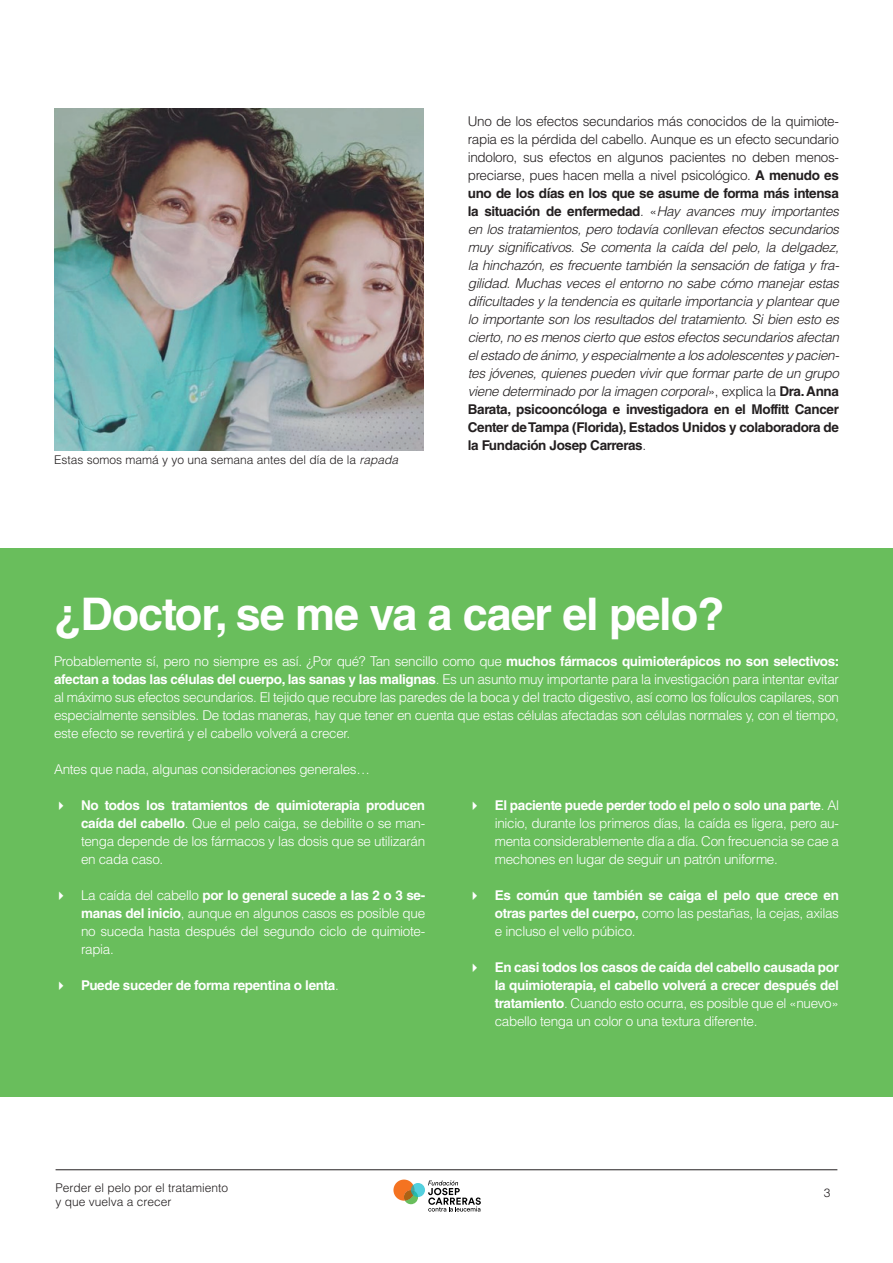
<style>
.page{position:relative;width:893px;height:1263px;background:#fff}
.page>*{position:absolute;margin:0;border:0;box-sizing:border-box;transform-origin:0 0}
.t1{font:700 45px "Helvetica LT Std";letter-spacing:-.025em;color:#fff}
.t2{font:300 13.5px/18px "Helvetica LT Std";letter-spacing:-.025em;color:#fff;text-align:justify}
.t3{font:italic 300 13.5px/18px "Helvetica LT Std";letter-spacing:-.025em;color:#231f20;text-align:justify}
.t4{font:700 13.5px/18px "Helvetica LT Std";letter-spacing:-.025em;color:#fff;text-align:justify}
.t5{font:300 12px/14.4px "Helvetica LT Std";color:#231f20}
.s1{font-style:italic}
.s2{font-style:normal}
.s3{font-weight:700;font-style:normal}
.s4{font-weight:700}
.s5{font-weight:300}
</style>
<div class="page">
<hr style="left:56px;top:1169px;width:781px;height:1px;background:#231f20">
<svg style="left:428px;top:1180px;width:53px;height:31px"></svg>
<svg style="left:393px;top:1179px;width:25px;height:25px"></svg>
<svg style="left:411px;top:1183px;width:14px;height:14px"></svg>
<div style="left:0;top:549px;width:893px;height:548px;background:#69be5c"></div>
<img style="left:54px;top:108px;width:370px;height:342px">
<p class="t5" style="left:54px;top:453px;width:346px">Estas somos mamá y yo una semana antes del día de la <span class="s1">rapada</span></p>
<p class="t3" style="left:468px;top:112px;width:373px"><span class="s2">Uno de los efectos secundarios más conocidos de la quimiote&shy;rapia es la pérdida del cabello. Aunque es un efecto secundario indoloro, sus efectos en algunos pacientes no deben menos&shy;preciarse, pues hacen mella a nivel psicológico.</span> <span class="s3">A menudo es uno de los días en los que se asume de forma más intensa la situación de enfermedad</span><span class="s2">. «</span>Hay avances muy importantes en los tratamientos, pero todavía conllevan efectos secundarios muy significativos. Se comenta la caída del pelo, la delgadez, la hinchazón, es frecuente también la sensación de fatiga y fra&shy;gilidad. Muchas veces el entorno no sabe cómo manejar estas dificultades y la tendencia es quitarle importancia y plantear que lo importante son los resultados del tratamiento. Si bien esto es cierto, no es menos cierto que estos efectos secundarios afectan el estado de ánimo, y especialmente a los adolescentes y pacien&shy;tes jóvenes, quienes pueden vivir que formar parte de un grupo viene determinado por la imagen corporal<span class="s2">», explica la</span> <span class="s3">Dra. Anna Barata, psicooncóloga e investigadora en el Moffitt Cancer Center de Tampa (Florida), Estados Unidos y colaboradora de la Fundación Josep Carreras</span><span class="s2">.</span></p>
<h1 class="t1" style="left:54px;top:587px;width:672px">¿Doctor, se me va a caer el pelo?</h1>
<p class="t2" style="left:54px;top:652px;width:787px">Probablemente sí, pero no siempre es así. ¿Por qué? Tan sencillo como que <span class="s4">muchos fármacos quimioterápicos no son selectivos: afectan a todas las células del cuerpo, las sanas y las malignas</span>. Es un asunto muy importante para la investigación para intentar evitar al máximo sus efectos secundarios. El tejido que recubre las paredes de la boca y del tracto digestivo, así como los folículos capilares, son especialmente sensibles. De todas maneras, hay que tener en cuenta que estas células afectadas son células normales y, con el tiempo, este efecto se revertirá y el cabello volverá a crecer.</p>
<p class="t2" style="left:54px;top:760px;width:317px">Antes que nada, algunas consideraciones generales…</p>
<p class="t2" style="left:81px;top:796px;width:346px"><span class="s4">No todos los tratamientos de quimioterapia producen caída del cabello</span>. Que el pelo caiga, se debilite o se man&shy;tenga depende de los fármacos y las dosis que se utilizarán en cada caso.</p>
<p class="t2" style="left:81px;top:886px;width:346px">La caída del cabello <span class="s4">por lo general sucede a las 2 o 3 se&shy;manas del inicio</span>, aunque en algunos casos es posible que no suceda hasta después del segundo ciclo de quimiote&shy;rapia.</p>
<p class="t4" style="left:81px;top:976px;width:259px">Puede suceder de forma repentina o lenta<span class="s5">.</span></p>
<p class="t2" style="left:495px;top:796px;width:346px"><span class="s4">El paciente puede perder todo el pelo o solo una parte</span>. Al inicio, durante los primeros días, la caída es ligera, pero au&shy;menta considerablemente día a día. Con frecuencia se cae a mechones en lugar de seguir un patrón uniforme.</p>
<p class="t4" style="left:495px;top:886px;width:346px">Es común que también se caiga el pelo que crece en otras partes del cuerpo, <span class="s5">como las pestañas, la cejas, axilas e incluso el vello púbico.</span></p>
<p class="t4" style="left:495px;top:958px;width:346px">En casi todos los casos de caída del cabello causada por la quimioterapia, el cabello volverá a crecer después del tratamiento<span class="s5">. Cuando esto ocurra, es posible que el «nuevo» cabello tenga un color o una textura diferente.</span></p>
<p class="t5" style="left:56px;top:1180px;width:174px">Perder el pelo por el tratamiento y que vuelva a crecer</p>
<p class="t5" style="left:824px;top:1186px;width:8px">3</p>
</div>
